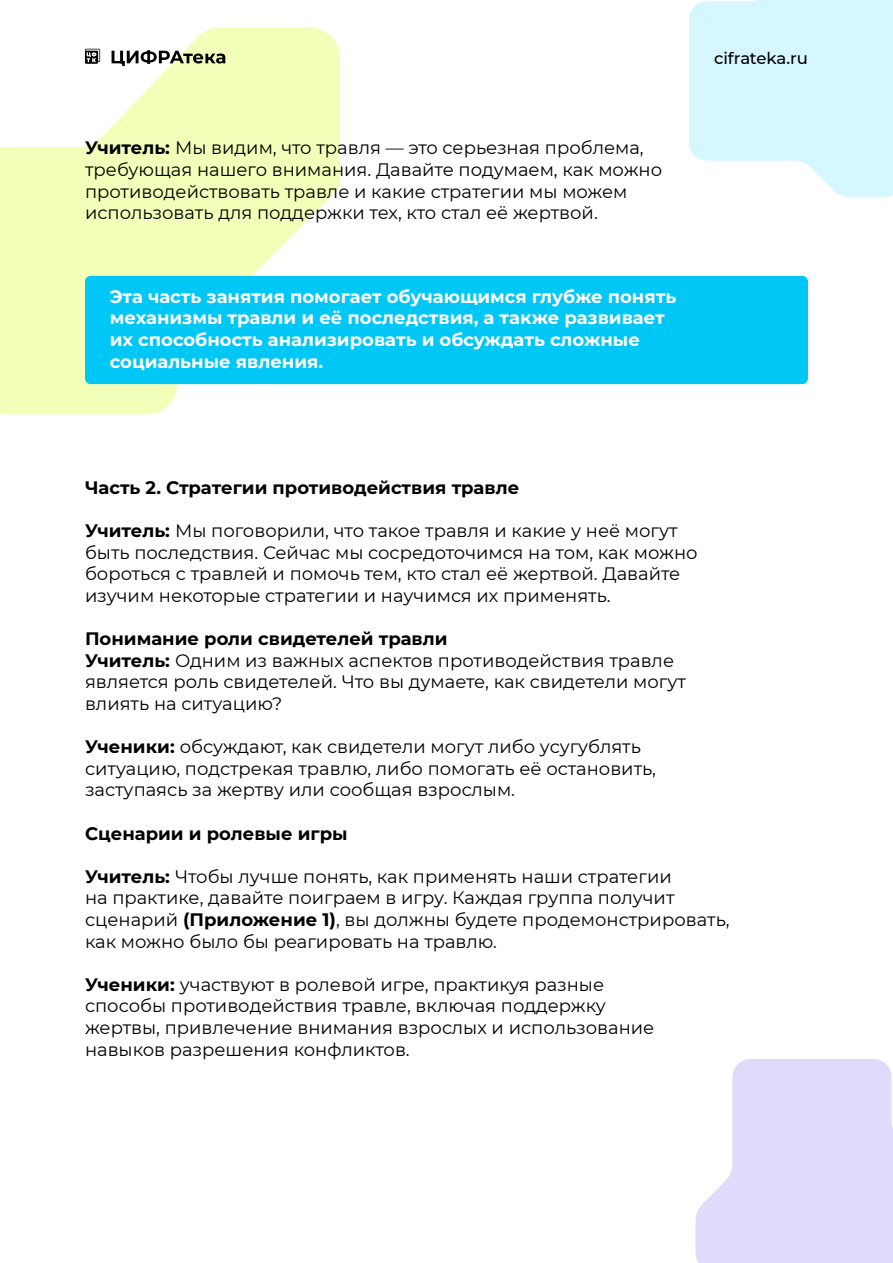
<style>
.page{position:relative;width:893px;height:1263px;background:#fff}
.page>*{position:absolute;margin:0;border:0;box-sizing:border-box;transform-origin:0 0}
.t1{font:18px/21.6px "Montserrat";color:#000}
.t2{font:700 18px/21.6px "Montserrat";color:#fff}
.t3{font:700 18px "Montserrat";color:#000}
.t4{font:500 16.5px "Montserrat";letter-spacing:-.01em;color:#000}
.s1{font-weight:700}
</style>
<div class="page">
<svg style="left:689px;top:0;width:204px;height:197px;background:#dbf8ff"></svg>
<svg style="left:0;top:28px;width:340px;height:386px;fill:#f2ffb8"></svg>
<svg style="left:85px;top:49px;width:15px;height:15px"></svg>
<svg style="left:112px;top:50px;width:113px;height:16px"></svg>
<svg style="left:695px;top:1059px;width:198px;height:204px;background:#e4defb"></svg>
<div style="left:85px;top:276px;width:723px;height:108px;background:#00c7f6;border-radius:6px"></div>
<p class="t1" style="left:85px;top:137px;width:579px"><span class="s1">Учитель:</span> Мы видим, что травля — это серьезная проблема, требующая нашего внимания. Давайте подумаем, как можно противодействовать травле и какие стратегии мы можем использовать для поддержки тех, кто стал её жертвой.</p>
<p class="t2" style="left:110px;top:285px;width:568px">Эта часть занятия помогает обучающимся глубже понять механизмы травли и её последствия, а также развивает их способность анализировать и обсуждать сложные социальные явления.</p>
<p class="t4" style="left:714px;top:46px;width:95px">cifrateka.ru</p>
<p class="t3" style="left:85px;top:474px;width:436px">Часть 2. Стратегии противодействия травле</p>
<p class="t1" style="left:85px;top:519px;width:614px"><span class="s1">Учитель:</span> Мы поговорили, что такое травля и какие у неё могут быть последствия. Сейчас мы сосредоточимся на том, как можно бороться с травлей и помочь тем, кто стал её жертвой. Давайте изучим некоторые стратегии и научимся их применять.</p>
<p class="t1" style="left:85px;top:627px;width:602px"><span class="s1">Понимание роли свидетелей травли<br>Учитель:</span> Одним из важных аспектов противодействия травле является роль свидетелей. Что вы думаете, как свидетели могут влиять на ситуацию?</p>
<p class="t1" style="left:85px;top:735px;width:572px"><span class="s1">Ученики:</span> обсуждают, как свидетели могут либо усугублять ситуацию, подстрекая травлю, либо помогать её остановить, заступаясь за жертву или сообщая взрослым.</p>
<p class="t3" style="left:85px;top:820px;width:264px">Сценарии и ролевые игры</p>
<p class="t1" style="left:85px;top:865px;width:646px"><span class="s1">Учитель:</span> Чтобы лучше понять, как применять наши стратегии<br>на практике, давайте поиграем в игру. Каждая группа получит сценарий <span class="s1">(Приложение 1)</span>, вы должны будете продемонстрировать, как можно было бы реагировать на травлю.</p>
<p class="t1" style="left:85px;top:973px;width:571px"><span class="s1">Ученики:</span> участвуют в ролевой игре, практикуя разные способы противодействия травле, включая поддержку жертвы, привлечение внимания взрослых и использование навыков разрешения конфликтов.</p>
</div>
